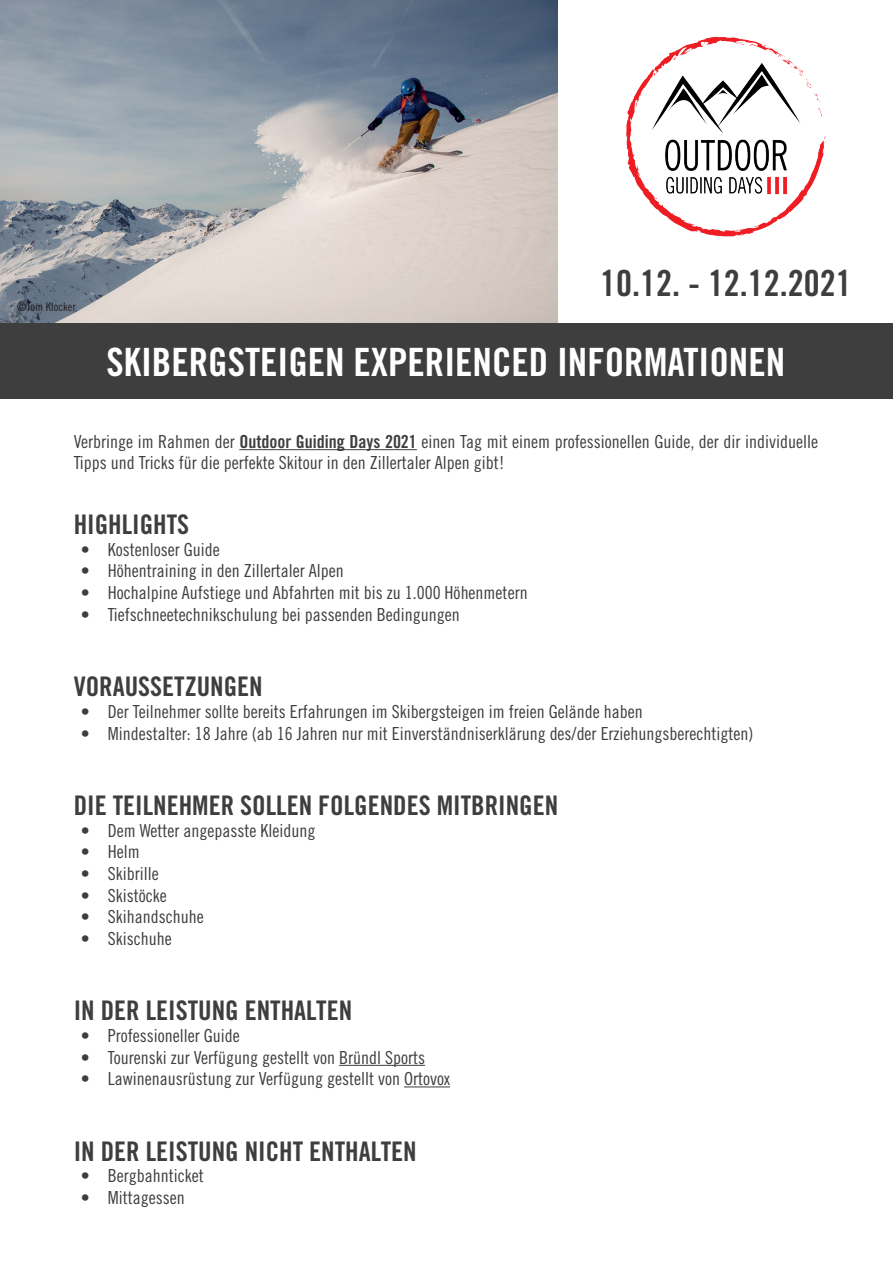
<style>
.page{position:relative;width:893px;height:1263px;background:#fff}
.page>*{position:absolute;margin:0;border:0;box-sizing:border-box;transform-origin:0 0}
.t1{font:39px "Trade Gothic Bold Cond Twenty";color:#fff}
.t2{font:36px "Trade Gothic Bold Cond Twenty";color:#3e3e3f}
.t3{font:27px "Trade Gothic Bold Cond Twenty";color:#3e3e3f}
.t4{font:18px/21.6px "Trade Gothic Cond Eighteen";color:#3e3e3f}
.t5{font:12px "Trade Gothic Cond Eighteen";color:#231f20}
.s1{font-family:"Trade Gothic Bold Cond Twenty"}
</style>
<div class="page">
<img style="left:0;top:0;width:557px;height:324px">
<hr style="left:239px;top:449px;width:178px;height:1px;background:#3e3e3f">
<hr style="left:339px;top:1065px;width:86px;height:1px;background:#3e3e3f">
<hr style="left:404px;top:1086px;width:46px;height:1px;background:#3e3e3f">
<div style="left:0;top:324px;width:893px;height:75px;background:#3e3e3f"></div>
<img style="left:626px;top:36px;width:200px;height:201px">
<p class="t5" style="left:17px;top:299px;width:60px">©Tom Klocker</p>
<h2 class="t2" style="left:600px;top:262px;width:253px">10.12. - 12.12.2021</h2>
<h1 class="t1" style="left:107px;top:338px;width:680px">SKIBERGSTEIGEN EXPERIENCED INFORMATIONEN</h1>
<p class="t4" style="left:74px;top:430px;width:746px">Verbringe im Rahmen der <span class="s1">Outdoor Guiding Days 2021</span> einen Tag mit einem professionellen Guide, der dir individuelle<br>Tipps und Tricks für die perfekte Skitour in den Zillertaler Alpen gibt!</p>
<h3 class="t3" style="left:74px;top:508px;width:117px">HIGHLIGHTS</h3>
<p class="t4" style="left:81px;top:538px;width:140px">• Kostenloser Guide</p>
<p class="t4" style="left:81px;top:560px;width:264px">• Höhentraining in den Zillertaler Alpen</p>
<p class="t4" style="left:81px;top:582px;width:448px">• Hochalpine Aufstiege und Abfahrten mit bis zu 1.000 Höhenmetern</p>
<p class="t4" style="left:81px;top:603px;width:380px">• Tiefschneetechnikschulung bei passenden Bedingungen</p>
<h3 class="t3" style="left:74px;top:670px;width:190px">VORAUSSETZUNGEN</h3>
<p class="t4" style="left:81px;top:700px;width:563px">• Der Teilnehmer sollte bereits Erfahrungen im Skibergsteigen im freien Gelände haben</p>
<p class="t4" style="left:81px;top:722px;width:674px">• Mindestalter: 18 Jahre (ab 16 Jahren nur mit Einverständniserklärung des/der Erziehungsberechtigten)</p>
<h3 class="t3" style="left:74px;top:789px;width:486px">DIE TEILNEHMER SOLLEN FOLGENDES MITBRINGEN</h3>
<p class="t4" style="left:81px;top:819px;width:236px">• Dem Wetter angepasste Kleidung</p>
<p class="t4" style="left:81px;top:841px;width:61px">• Helm</p>
<p class="t4" style="left:81px;top:862px;width:79px">• Skibrille</p>
<p class="t4" style="left:81px;top:884px;width:88px">• Skistöcke</p>
<p class="t4" style="left:81px;top:906px;width:124px">• Skihandschuhe</p>
<p class="t4" style="left:81px;top:927px;width:92px">• Skischuhe</p>
<h3 class="t3" style="left:74px;top:994px;width:280px">IN DER LEISTUNG ENTHALTEN</h3>
<p class="t4" style="left:81px;top:1024px;width:160px">• Professioneller Guide</p>
<p class="t4" style="left:81px;top:1046px;width:346px">• Tourenski zur Verfügung gestellt von Bründl Sports</p>
<p class="t4" style="left:81px;top:1068px;width:371px">• Lawinenausrüstung zur Verfügung gestellt von Ortovox</p>
<h3 class="t3" style="left:74px;top:1135px;width:344px">IN DER LEISTUNG NICHT ENTHALTEN</h3>
<p class="t4" style="left:81px;top:1165px;width:124px">• Bergbahnticket</p>
<p class="t4" style="left:81px;top:1186px;width:105px">• Mittagessen</p>
</div>
